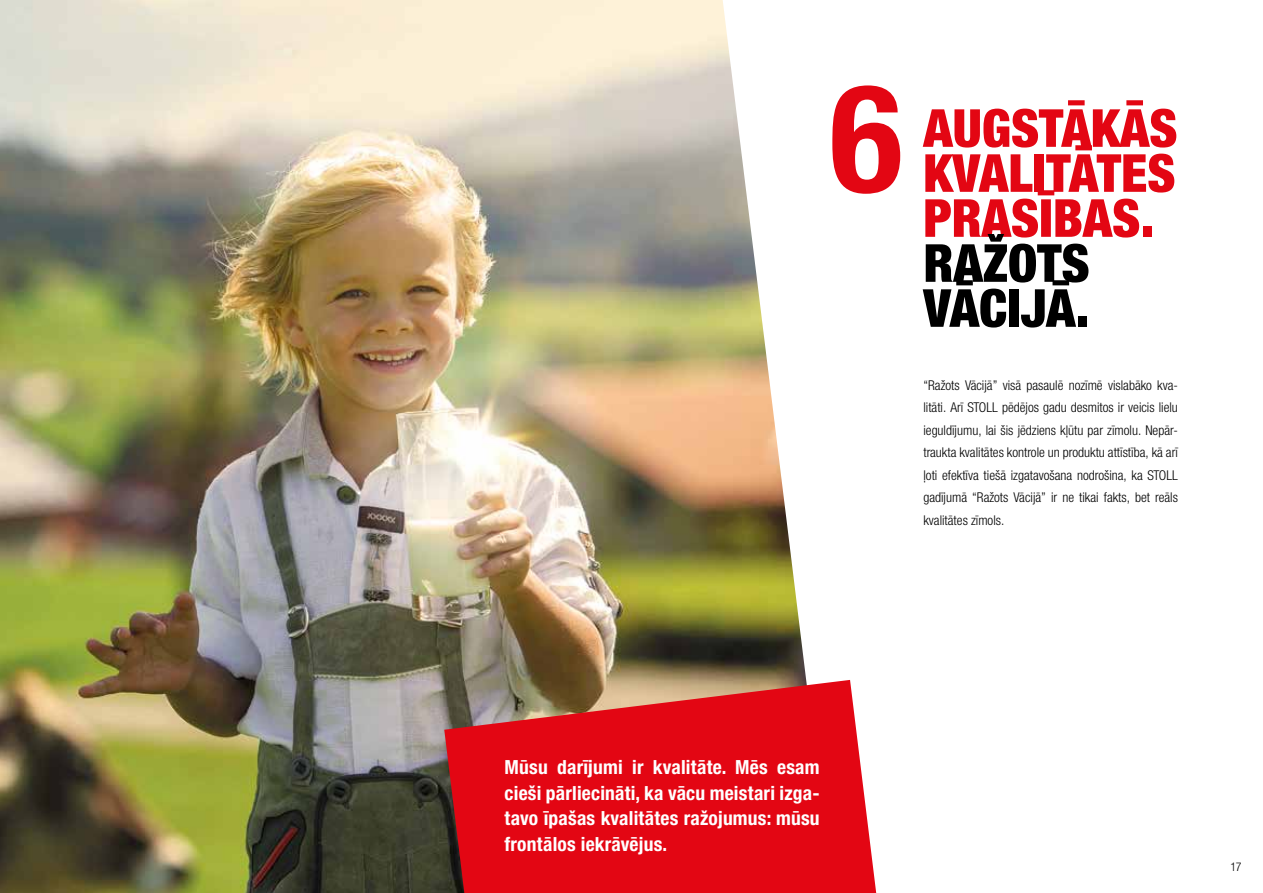
<style>
.page{position:relative;width:1263px;height:893px;background:#fff}
.page>*{position:absolute;margin:0;border:0;box-sizing:border-box;transform-origin:0 0}
.t1{font:700 condensed 150px "Helvetica Neue";color:#e30613}
.t2{font:900 condensed 52.5px/45px "Helvetica Neue LTW1 G";color:#e30613;text-align:justify}
.t3{font:900 condensed 52.5px/45px "Helvetica Neue LTW1 G";color:#000}
.t4{font:700 condensed 19.5px/25.5px "Helvetica Neue LTW1 G";letter-spacing:.01em;color:#fff;text-align:justify}
.t5{font:300 condensed 13.5px/22.5px "Helvetica Neue LTW1 G";color:#000;text-align:justify}
.t6{font:300 condensed 12px "Helvetica Neue LTW1 G";color:#000}
</style>
<div class="page">
<img style="left:0;top:0;width:807px;height:893px">
<svg style="left:444px;top:680px;width:432px;height:213px;background:#d81c24"></svg>
<h1 class="t1" style="left:830px;top:48px;width:73px">6</h1>
<h2 class="t2" style="left:923px;top:106px;width:256px">AUGSTĀKĀS KVALITĀTES PRASĪBAS.</h2>
<h2 class="t3" style="left:923px;top:241px;width:168px">RAŽOTS<br>VĀCIJĀ.</h2>
<p class="t5" style="left:923px;top:374px;width:256px">“Ražots Vācijā” visā pasaulē nozīmē vislabāko kva&shy;litāti. Arī STOLL pēdējos gadu desmitos ir veicis lielu ieguldījumu, lai šis jēdziens kļūtu par zīmolu. Nepār&shy;traukta kvalitātes kontrole un produktu attīstība, kā arī ļoti efektīva tiešā izgatavošana nodrošina, ka STOLL gadījumā “Ražots Vācijā” ir ne tikai fakts, bet reāls kvalitātes zīmols.</p>
<h3 class="t4" style="left:505px;top:754px;width:317px">Mūsu darījumi ir kvalitāte. Mēs esam cieši pārliecināti, ka vācu meistari izga&shy;tavo īpašas kvalitātes ražojumus: mūsu frontālos iekrāvējus.</h3>
<p class="t6" style="left:1230px;top:860px;width:13px">17</p>
</div>
